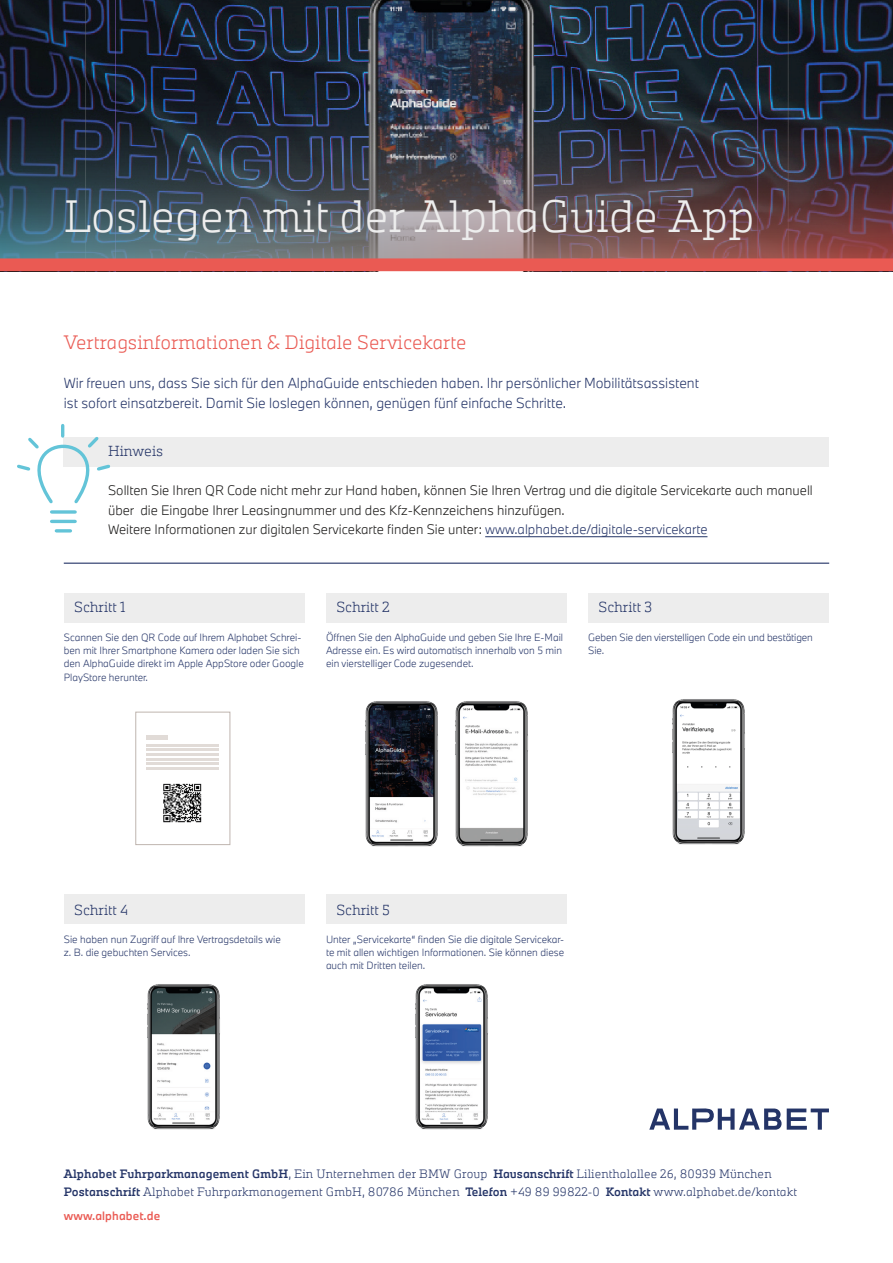
<style>
.page{position:relative;width:893px;height:1263px;background:#fff}
.page>*{position:absolute;margin:0;border:0;box-sizing:border-box;transform-origin:0 0}
.Topic_headline{font:300 42px "Alphabet Slab Pro";color:#ededed}
.Subheadline_B{font:300 18px "Alphabet Slab Pro";color:#ea5a53}
.Body_text{font:300 13.5px "Alphabet Sans Pro";color:#243467}
.Subheadline_C__one_p{font:300 13.5px "Alphabet Slab Pro";color:#243467}
.Body_text-2{font:300 12.75px/19.5px "Alphabet Sans Pro";color:#1b1a19}
.t1{font:300 11.25px "Alphabet Slab Pro";letter-spacing:.01em;color:#243467}
.t2{font:500 11.25px "Alphabet Sans Pro";letter-spacing:.01em;color:#ea5a53}
.Grafik_Txt{font:300 9.75px/13.2px "Alphabet Sans Pro";color:#243467}
.s1{color:#243467}
.s2{font-weight:500}
</style>
<div class="page">
<svg style="left:649px;top:1108px;width:180px;height:22px"></svg>
<img style="left:0;top:0;width:893px;height:55px">
<img style="left:0;top:55px;width:893px;height:22px">
<img style="left:0;top:77px;width:893px;height:181px">
<div style="left:0;top:258px;width:893px;height:13px;background:#ea5a53"></div>
<hr style="left:64px;top:563px;width:765px;height:1px;background:#243467">
<div style="left:64px;top:437px;width:765px;height:29px;background:#ededed"></div>
<svg style="left:17px;top:424px;width:108px;height:109px"></svg>
<hr style="left:485px;top:536px;width:222px;height:1px;background:#243467">
<div style="left:64px;top:593px;width:241px;height:29px;background:#ededed"></div>
<div style="left:64px;top:895px;width:241px;height:29px;background:#ededed"></div>
<div style="left:326px;top:593px;width:241px;height:29px;background:#ededed"></div>
<div style="left:326px;top:895px;width:241px;height:29px;background:#ededed"></div>
<div style="left:588px;top:593px;width:241px;height:29px;background:#ededed"></div>
<div style="left:135px;top:712px;width:95px;height:133px;border:1px solid #bfb5af"></div>
<hr style="left:147px;top:736px;width:21px;height:4px;background:#e1dbd7">
<hr style="left:147px;top:744px;width:72px;height:2px;background:#e1dbd7">
<hr style="left:147px;top:749px;width:72px;height:2px;background:#e1dbd7">
<hr style="left:147px;top:753px;width:72px;height:2px;background:#e1dbd7">
<hr style="left:147px;top:758px;width:72px;height:2px;background:#e1dbd7">
<hr style="left:147px;top:763px;width:72px;height:2px;background:#e1dbd7">
<hr style="left:147px;top:767px;width:72px;height:2px;background:#e1dbd7">
<img style="left:163px;top:783px;width:39px;height:40px">
<img style="left:365px;top:701px;width:73px;height:146px">
<img style="left:455px;top:701px;width:73px;height:146px">
<img style="left:672px;top:699px;width:73px;height:146px">
<img style="left:147px;top:984px;width:73px;height:146px">
<img style="left:415px;top:984px;width:73px;height:146px">
<p class="Topic_headline" style="left:64px;top:188px;width:693px">Loslegen mit der AlphaGuide App</p>
<p class="Subheadline_B" style="left:64px;top:330px;width:404px">Vertragsinformationen &amp; Digitale Servicekarte</p>
<p class="Body_text" style="left:64px;top:374px;width:637px">Wir freuen uns, dass Sie sich für den AlphaGuide entschieden haben. Ihr persönlicher Mobilitätsassistent</p>
<p class="Body_text" style="left:64px;top:393px;width:504px">ist sofort einsatzbereit. Damit Sie loslegen können, genügen fünf einfache Schritte.</p>
<p class="Subheadline_C__one_p" style="left:108px;top:442px;width:57px">Hinweis</p>
<p class="Body_text-2" style="left:108px;top:481px;width:706px">Sollten Sie Ihren QR Code nicht mehr zur Hand haben, können Sie Ihren Vertrag und die digitale Servicekarte auch manuell über die Eingabe Ihrer Leasingnummer und des Kfz-Kennzeichens hinzufügen.</p>
<p class="Body_text-2" style="left:108px;top:520px;width:601px">Weitere Informationen zur digitalen Servicekarte finden Sie unter: <span class="s1">www.alphabet.de/digitale-servicekarte</span></p>
<p class="Subheadline_C__one_p" style="left:74px;top:598px;width:53px">Schritt 1</p>
<p class="Grafik_Txt" style="left:64px;top:631px;width:242px">Scannen Sie den QR Code auf Ihrem Alphabet Schrei&shy;ben mit Ihrer Smartphone Kamera oder laden Sie sich den AlphaGuide direkt im Apple AppStore oder Google PlayStore herunter.</p>
<p class="Subheadline_C__one_p" style="left:336px;top:598px;width:55px">Schritt 2</p>
<p class="Grafik_Txt" style="left:326px;top:631px;width:239px">Öffnen Sie den AlphaGuide und geben Sie Ihre E-Mail</p>
<p class="Grafik_Txt" style="left:326px;top:644px;width:238px">Adresse ein. Es wird automatisch innerhalb von 5 min</p>
<p class="Grafik_Txt" style="left:326px;top:657px;width:149px">ein vierstelliger Code zugesendet.</p>
<p class="Subheadline_C__one_p" style="left:599px;top:598px;width:55px">Schritt 3</p>
<p class="Grafik_Txt" style="left:588px;top:631px;width:226px">Geben Sie den vierstelligen Code ein und bestätigen<br>Sie.</p>
<p class="Subheadline_C__one_p" style="left:74px;top:900px;width:56px">Schritt 4</p>
<p class="Grafik_Txt" style="left:64px;top:932px;width:219px">Sie haben nun Zugriff auf Ihre Vertragsdetails wie z. B. die gebuchten Services.</p>
<p class="Subheadline_C__one_p" style="left:336px;top:900px;width:55px">Schritt 5</p>
<p class="Grafik_Txt" style="left:326px;top:932px;width:240px;text-align:justify">Unter „Servicekarte“ finden Sie die digitale Servicekar&shy;te mit allen wichtigen Informationen. Sie können diese auch mit Dritten teilen.</p>
<p class="t1" style="left:64px;top:1166px;width:709px"><span class="s2">Alphabet Fuhrparkmanagement GmbH</span>, Ein Unternehmen der BMW Group <span class="s2">Hausanschrift</span> Lilienthalallee 26, 80939 München</p>
<p class="t1" style="left:64px;top:1184px;width:735px"><span class="s2">Postanschrift</span> Alphabet Fuhrparkmanagement GmbH, 80786 München <span class="s2">Telefon</span> +49 89 99822-0 <span class="s2">Kontakt</span> www.alphabet.de/kontakt</p>
<p class="t2" style="left:64px;top:1208px;width:98px">www.alphabet.de</p>
</div>
